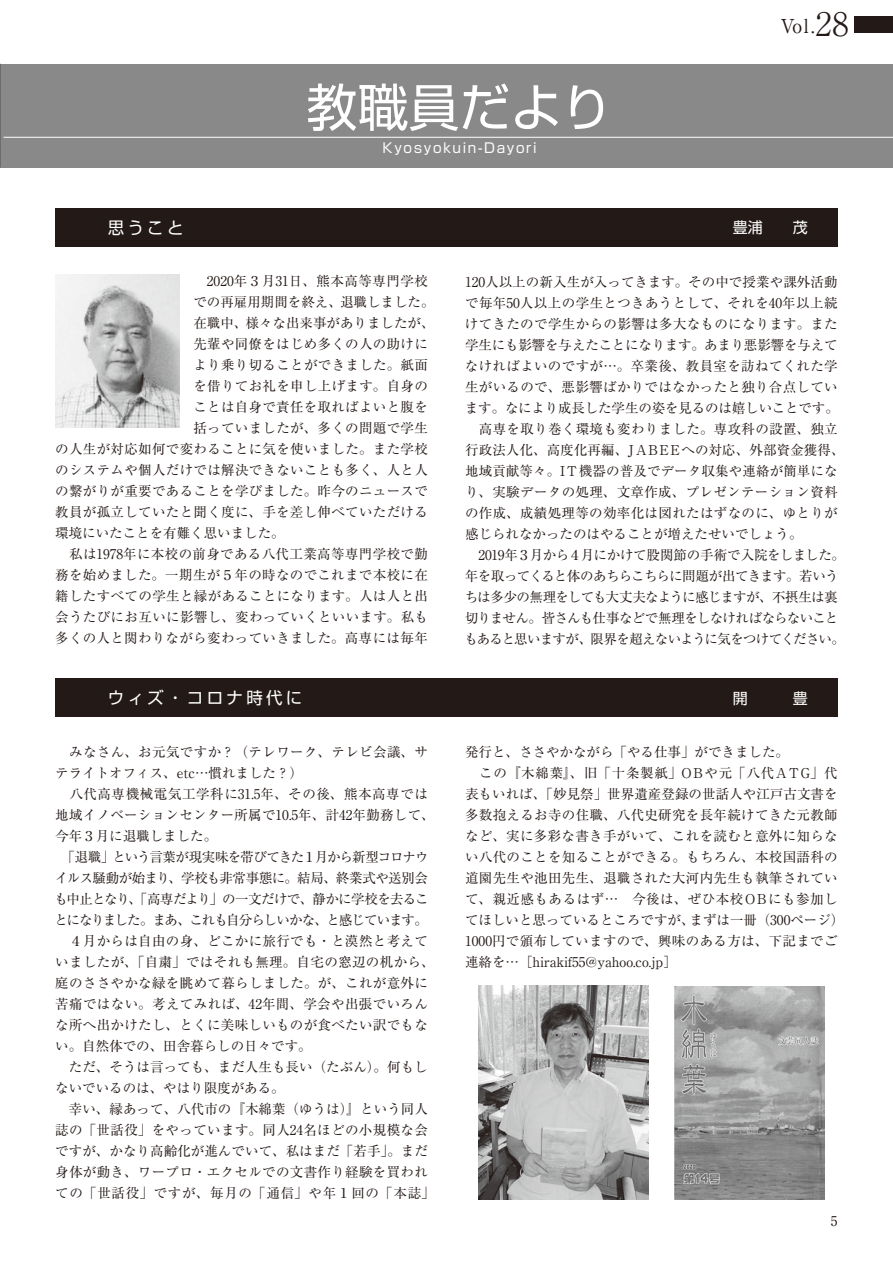
<style>
.page{position:relative;width:893px;height:1263px;background:#fff}
.page>*{position:absolute;margin:0;border:0;box-sizing:border-box;transform-origin:0 0}
.t1{font:51px "Shin Go Pro";color:#fff}
.t2{font:19.2px "Ryumin Pro";color:#231916}
.t3{font:16.5px "Shin Go Pro";letter-spacing:.2em;color:#fff}
.t4{font:15px "Shin Go Pro";color:#fff}
.t5{font:13.5px/21px "Ryumin Pro";letter-spacing:.025em;color:#231916}
.t6{font:13.5px/21px "Ryumin Pro";letter-spacing:.005em;color:#231916}
.t7{font:13.5px "Ryumin Pro";color:#231916}
.t8{font:13.5px "Shin Go Pro";letter-spacing:.125em;color:#fff}
.s1{font-weight:300;font-size:32.25px}
</style>
<div class="page">
<div style="left:0;top:64px;width:893px;height:103px;background:#898989"></div>
<hr style="left:4px;top:137px;width:889px;height:1px;background:#fff">
<div style="left:55px;top:209px;width:783px;height:38px;background:#231916"></div>
<div style="left:55px;top:679px;width:783px;height:38px;background:#231916"></div>
<img style="left:479px;top:986px;width:170px;height:213px">
<img style="left:675px;top:986px;width:149px;height:213px">
<img style="left:55px;top:274px;width:125px;height:153px">
<div style="left:854px;top:16px;width:39px;height:16px;background:#231916"></div>
<h1 class="t1" style="left:306px;top:65px;width:308px">教職員だより</h1>
<p class="t8" style="left:382px;top:136px;width:156px">Kyosyokuin-Dayori</p>
<h2 class="t2" style="left:781px;top:11px;width:70px">Vol.<span class="s1">28</span></h2>
<p class="t3" style="left:108px;top:214px;width:77px">思うこと</p>
<p class="t4" style="left:733px;top:215px;width:76px">豊浦　　茂</p>
<p class="t5" style="left:193px;top:270px;width:236px">　2020年３月31日、熊本高等専門学校</p>
<p class="t7" style="left:193px;top:292px;width:243px">での再雇用期間を終え、退職しました。</p>
<p class="t7" style="left:193px;top:313px;width:243px">在職中、様々な出来事がありましたが、</p>
<p class="t5" style="left:193px;top:333px;width:236px">先輩や同僚をはじめ多くの人の助けに</p>
<p class="t5" style="left:193px;top:354px;width:236px">より乗り切ることができました。紙面</p>
<p class="t5" style="left:193px;top:375px;width:236px">を借りてお礼を申し上げます。自身の</p>
<p class="t5" style="left:193px;top:396px;width:236px">ことは自身で責任を取ればよいと腹を</p>
<p class="t5" style="left:193px;top:417px;width:236px">括っていましたが、多くの問題で学生</p>
<p class="t5" style="left:55px;top:438px;width:374px">の人生が対応如何で変わることに気を使いました。また学校</p>
<p class="t5" style="left:55px;top:459px;width:374px">のシステムや個人だけでは解決できないことも多く、人と人</p>
<p class="t5" style="left:55px;top:480px;width:374px">の繋がりが重要であることを学びました。昨今のニュースで</p>
<p class="t5" style="left:55px;top:501px;width:374px">教員が孤立していたと聞く度に、手を差し伸べていただける</p>
<p class="t7" style="left:55px;top:523px;width:231px">環境にいたことを有難く思いました。</p>
<p class="t5" style="left:55px;top:543px;width:374px">　私は1978年に本校の前身である八代工業高等専門学校で勤</p>
<p class="t5" style="left:55px;top:564px;width:374px">務を始めました。一期生が５年の時なのでこれまで本校に在</p>
<p class="t5" style="left:55px;top:585px;width:374px">籍したすべての学生と縁があることになります。人は人と出</p>
<p class="t5" style="left:55px;top:606px;width:374px">会うたびにお互いに影響し、変わっていくといいます。私も</p>
<p class="t5" style="left:55px;top:627px;width:374px">多くの人と関わりながら変わっていきました。高専には毎年</p>
<p class="t3" style="left:108px;top:684px;width:196px">ウィズ・コロナ時代に</p>
<p class="t5" style="left:54px;top:740px;width:382px">　みなさん、お元気ですか？（テレワーク、テレビ会議、サテライトオフィス、etc…慣れました？）<br>　八代高専機械電気工学科に31.5年、その後、熊本高専では地域イノベーションセンター所属で10.5年、計42年勤務して、今年３月に退職しました。<br>　「退職」という言葉が現実味を帯びてきた１月から新型コロナウイルス騒動が始まり、学校も非常事態に。結局、終業式や送別会も中止となり、「高専だより」の一文だけで、静かに学校を去ることになりました。まあ、これも自分らしいかな、と感じています。　４月からは自由の身、どこかに旅行でも・と漠然と考えていましたが、「自粛」ではそれも無理。自宅の窓辺の机から、庭のささやかな緑を眺めて暮らしました。が、これが意外に苦痛ではない。考えてみれば、42年間、学会や出張でいろんな所へ出かけたし、とくに美味しいものが食べたい訳でもない。自然体での、田舎暮らしの日々です。<br>　ただ、そうは言っても、まだ人生も長い（たぶん）。何もしないでいるのは、やはり限度がある。<br>　幸い、縁あって、八代市の『木綿葉（ゆうは）』という同人誌の「世話役」をやっています。同人24名ほどの小規模な会ですが、かなり高齢化が進んでいて、私はまだ「若手」。まだ身体が動き、ワープロ・エクセルでの文書作り経験を買われての「世話役」ですが、毎月の「通信」や年１回の「本誌」</p>
<p class="t6" style="left:464px;top:270px;width:382px">120人以上の新入生が入ってきます。その中で授業や課外活動で毎年50人以上の学生とつきあうとして、それを40年以上続けてきたので学生からの影響は多大なものになります。また学生にも影響を与えたことになります。あまり悪影響を与えてなければよいのですが…。卒業後、教員室を訪ねてくれた学生がいるので、悪影響ばかりではなかったと独り合点しています。なにより成長した学生の姿を見るのは嬉しいことです。　高専を取り巻く環境も変わりました。専攻科の設置、独立行政法人化、高度化再編、JABEEへの対応、外部資金獲得、地域貢献等々。IT機器の普及でデータ収集や連絡が簡単になり、実験データの処理、文章作成、プレゼンテーション資料の作成、成績処理等の効率化は図れたはずなのに、ゆとりが感じられなかったのはやることが増えたせいでしょう。<br>　2019年３月から４月にかけて股関節の手術で入院をしました。年を取ってくると体のあちらこちらに問題が出てきます。若いうちは多少の無理をしても大丈夫なように感じますが、不摂生は裏切りません。皆さんも仕事などで無理をしなければならないこともあると思いますが、限界を超えないように気をつけてください。</p>
<p class="t5" style="left:465px;top:740px;width:381px">発行と、ささやかながら「やる仕事」ができました。<br>　この『木綿葉』、旧「十条製紙」OBや元「八代ATG」代表もいれば、「妙見祭」世界遺産登録の世話人や江戸古文書を多数抱えるお寺の住職、八代史研究を長年続けてきた元教師など、実に多彩な書き手がいて、これを読むと意外に知らない八代のことを知ることができる。もちろん、本校国語科の道園先生や池田先生、退職された大河内先生も執筆されていて、親近感もあるはず…　今後は、ぜひ本校OBにも参加してほしいと思っているところですが、まずは一冊（300ページ）<br>1000円で頒布していますので、興味のある方は、下記までご連絡を…［hirakif55@yahoo.co.jp］</p>
<p class="t5" style="left:831px;top:1209px;width:8px">5</p>
</div>
